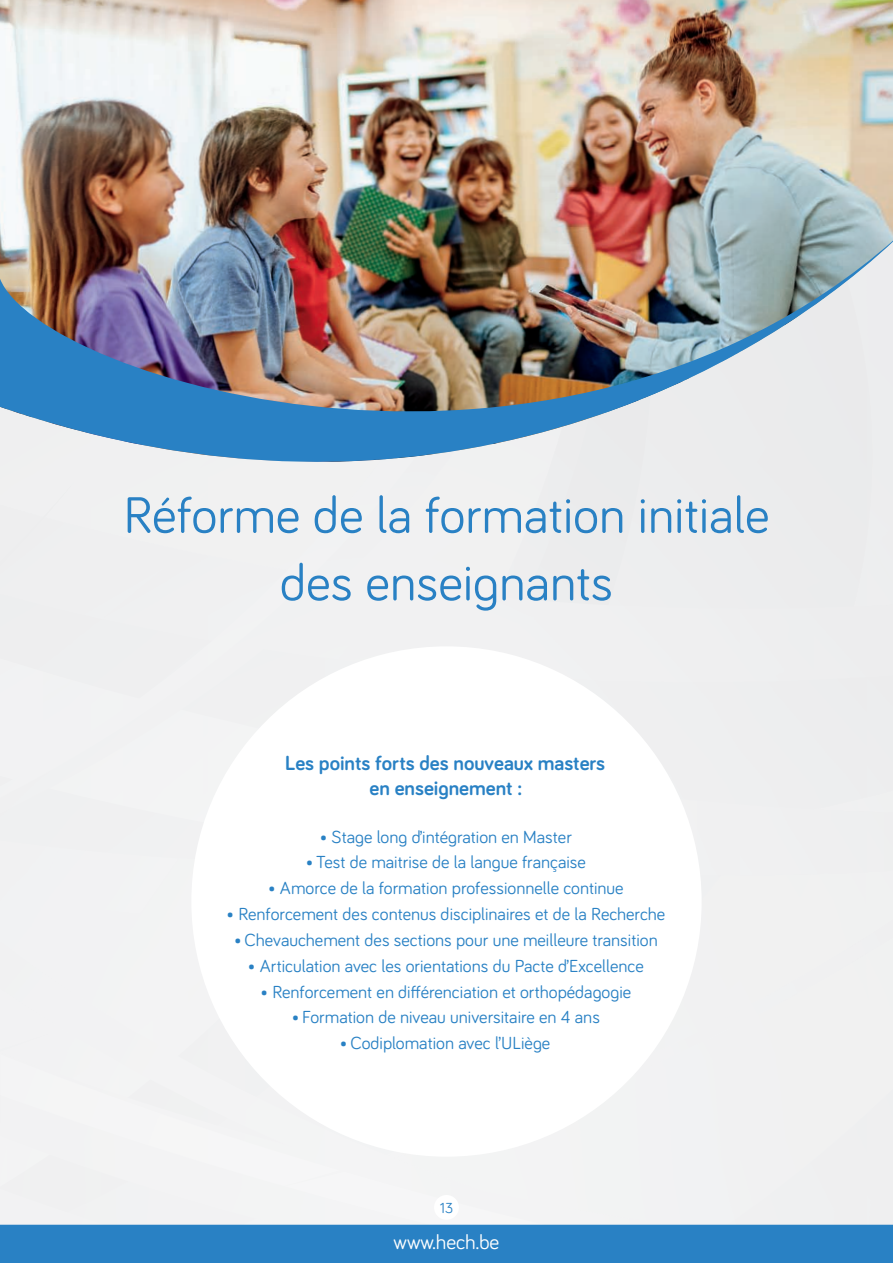
<style>
.page{position:relative;width:893px;height:1263px;background:#fff}
.page>*{position:absolute;margin:0;border:0;box-sizing:border-box;transform-origin:0 0}
.t1{font:52.5px/67.5px "Bariol";color:#2981c4;text-align:center}
.t2{font:700 21px/25.2px "Bariol";color:#2981c4;text-align:center}
.t3{font:21px "Bariol";color:#fff}
.t4{font:18px "Bariol";color:#2981c4}
.t5{font:15px "Bariol";color:#2981c4}
</style>
<div class="page">
<img style="left:0;top:0;width:893px;height:1263px">
<div style="left:434px;top:1195px;width:25px;height:25px;background:#fff;border-radius:50%"></div>
<h1 class="t1" style="left:123px;top:479px;width:648px">Réforme de la formation initiale des enseignants</h1>
<p class="t2" style="left:285px;top:750px;width:322px">Les points forts des nouveaux masters en enseignement :</p>
<p class="t4" style="left:320px;top:824px;width:254px">• Stage long d’intégration en Master</p>
<p class="t4" style="left:306px;top:850px;width:282px">• Test de maitrise de la langue française</p>
<p class="t4" style="left:268px;top:876px;width:357px">• Amorce de la formation professionnelle continue</p>
<p class="t4" style="left:227px;top:902px;width:440px">• Renforcement des contenus disciplinaires et de la Recherche</p>
<p class="t4" style="left:234px;top:928px;width:425px">• Chevauchement des sections pour une meilleure transition</p>
<p class="t4" style="left:248px;top:953px;width:397px">• Articulation avec les orientations du Pacte d’Excellence</p>
<p class="t4" style="left:261px;top:979px;width:372px">• Renforcement en différenciation et orthopédagogie</p>
<p class="t4" style="left:292px;top:1005px;width:310px">• Formation de niveau universitaire en 4 ans</p>
<p class="t4" style="left:340px;top:1031px;width:212px">• Codiplomation avec l’ULiège</p>
<p class="t5" style="left:440px;top:1197px;width:15px">13</p>
<p class="t3" style="left:394px;top:1227px;width:107px">www.hech.be</p>
</div>
